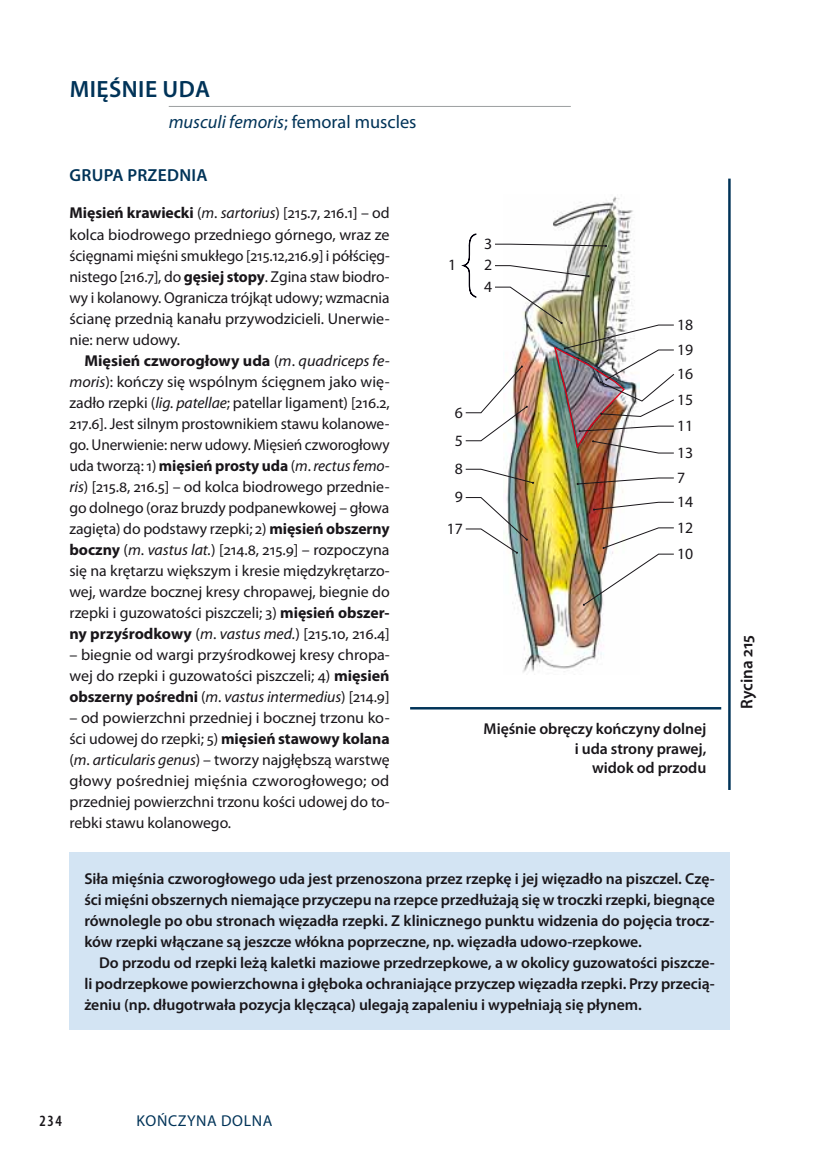
<style>
.page{position:relative;width:819px;height:1166px;background:#fff}
.page>*{position:absolute;margin:0;border:0;box-sizing:border-box;transform-origin:0 0}
.t1{font:600 23.62px "Myriad Pro";letter-spacing:.02em;color:#003358}
.t2{font:18.38px "Myriad Pro";color:#003358}
.t3{font:600 17.5px "Myriad Pro";letter-spacing:.015em;color:#003358}
.t4{font:600 17.15px "Myriad Pro";letter-spacing:-.005em;color:#19161a}
.t5{font:15.75px/21px "Myriad Pro";letter-spacing:-.005em;color:#19161a;text-align:justify}
.t6{font:600 15.75px/21px "Myriad Pro";letter-spacing:-.005em;color:#19161a;text-align:justify}
.t7{font:15.75px "Myriad Pro";letter-spacing:.04em;color:#003358}
.t8{font:600 condensed 15.75px "Myriad Pro";color:#19161a}
.s1{font-style:italic}
.s2{font-weight:700}
</style>
<div class="page">
<hr style="left:169px;top:106px;width:401px;height:1px;background:#9b9e9f">
<div style="left:69px;top:852px;width:660px;height:178px;background:#d3e4f3"></div>
<img style="left:506px;top:196px;width:127px;height:477px">
<svg style="left:465px;top:469px;width:69px;height:15px"></svg>
<svg style="left:465px;top:497px;width:62px;height:56px"></svg>
<img style="left:583px;top:527px;width:91px;height:78px">
<svg style="left:593px;top:502px;width:81px;height:8px"></svg>
<svg style="left:576px;top:478px;width:98px;height:7px"></svg>
<img style="left:461px;top:233px;width:213px;height:220px">
<hr style="left:410px;top:707px;width:311px;height:2px;background:#003358">
<hr style="left:728px;top:179px;width:2px;height:611px;background:#003358">
<h1 class="t1" style="left:70px;top:80px;width:142px">MIĘŚNIE UDA</h1>
<p class="t2" style="left:169px;top:115px;width:249px"><span class="s1">musculi femoris</span>; femoral muscles</p>
<p class="t3" style="left:70px;top:168px;width:139px">GRUPA PRZEDNIA</p>
<p class="t5" style="left:69px;top:204px;width:322px"><span class="s2">Mięsień krawiecki</span> (<span class="s1">m</span>. <span class="s1">sartorius</span>) [215.7, 216.1] – od kolca biodrowego przedniego górnego, wraz ze ścięgnami mięśni smukłego [215.12,216.9] i półścięg&shy;nistego [216.7], do <span class="s2">gęsiej stopy</span>. Zgina staw biodro&shy;wy i kolanowy. Ogranicza trójkąt udowy; wzmacnia ścianę przednią kanału przywodzicieli. Unerwie&shy;nie: nerw udowy.</p>
<p class="t5" style="left:69px;top:351px;width:322px;text-indent:15px"><span class="s2">Mięsień czworogłowy uda</span> (<span class="s1">m</span>. <span class="s1">quadriceps fe&shy;moris</span>): kończy się wspólnym ścięgnem jako wię&shy;zadło rzepki (<span class="s1">lig. patellae</span>; patellar ligament) [216.2, 217.6]. Jest silnym prostownikiem stawu kolanowe&shy;go. Unerwienie: nerw udowy. Mięsień czworogłowy uda tworzą: 1) <span class="s2">mięsień prosty uda</span> (<span class="s1">m</span>. <span class="s1">rectus femo&shy;ris</span>) [215.8, 216.5] – od kolca biodrowego przednie&shy;go dolnego (oraz bruzdy podpanewkowej – głowa zagięta) do podstawy rzepki; 2) <span class="s2">mięsień obszerny boczny</span> (<span class="s1">m</span>. <span class="s1">vastus lat.</span>) [214.8, 215.9] – rozpoczyna się na krętarzu większym i kresie międzykrętarzo&shy;wej, wardze bocznej kresy chropawej, biegnie do rzepki i guzowatości piszczeli; 3) <span class="s2">mięsień obszer&shy;ny przyśrodkowy</span> (<span class="s1">m</span>. <span class="s1">vastus med.</span>) [215.10, 216.4]</p>
<p class="t5" style="left:69px;top:645px;width:322px">– biegnie od wargi przyśrodkowej kresy chropa&shy;wej do rzepki i guzowatości piszczeli; 4) <span class="s2">mięsień obszerny pośredni</span> (<span class="s1">m</span>. <span class="s1">vastus intermedius</span>) [214.9]</p>
<p class="t5" style="left:69px;top:708px;width:322px">– od powierzchni przedniej i bocznej trzonu ko&shy;ści udowej do rzepki; 5) <span class="s2">mięsień stawowy kolana </span>(<span class="s1">m</span>. <span class="s1">articularis genus</span>) – tworzy najgłębszą warstwę głowy pośredniej mięśnia czworogłowego; od przedniej powierzchni trzonu kości udowej do to&shy;rebki stawu kolanowego.</p>
<p class="t5" style="left:448px;top:254px;width:10px">1</p>
<p class="t5" style="left:484px;top:233px;width:10px">3</p>
<p class="t5" style="left:484px;top:254px;width:10px;line-height:21.5px">2<br>4</p>
<p class="t5" style="left:454px;top:398px;width:10px;line-height:28.2px">6<br>5<br>8<br>9</p>
<p class="t5" style="left:446px;top:518px;width:18px">17</p>
<p class="t5" style="left:677px;top:314px;width:18px">18</p>
<p class="t5" style="left:677px;top:336px;width:18px;line-height:25.7px">19<br>16<br>15<br>11<br>13</p>
<p class="t5" style="left:677px;top:465px;width:18px;line-height:25.4px;text-align:left">7<br>14<br>12<br>10</p>
<p class="t6" style="left:483px;top:721px;width:224px;line-height:19.2px;text-align:right">Mięśnie obręczy kończyny dolnej i uda strony prawej,<br>widok od przodu</p>
<p class="t6" style="left:84px;top:870px;width:632px">Siła mięśnia czworogłowego uda jest przenoszona przez rzepkę i jej więzadło na piszczel. Czę&shy;ści mięśni obszernych niemające przyczepu na rzepce przedłużają się w troczki rzepki, biegnące równolegle po obu stronach więzadła rzepki. Z klinicznego punktu widzenia do pojęcia trocz&shy;ków rzepki włączane są jeszcze włókna poprzeczne, np. więzadła udowo-rzepkowe.</p>
<p class="t6" style="left:84px;top:954px;width:632px;text-indent:15px">Do przodu od rzepki leżą kaletki maziowe przedrzepkowe, a w okolicy guzowatości piszcze&shy;li podrzepkowe powierzchowna i głęboka ochraniające przyczep więzadła rzepki. Przy przecią&shy;żeniu (np. długotrwała pozycja klęcząca) ulegają zapaleniu i wypełniają się płynem.</p>
<p class="t4" style="left:740px;top:708px;width:75px;rotate:-90deg">Rycina 215</p>
<p class="t8" style="left:40px;top:1111px;width:24px">234</p>
<p class="t7" style="left:137px;top:1115px;width:137px">KOŃCZYNA DOLNA</p>
</div>
